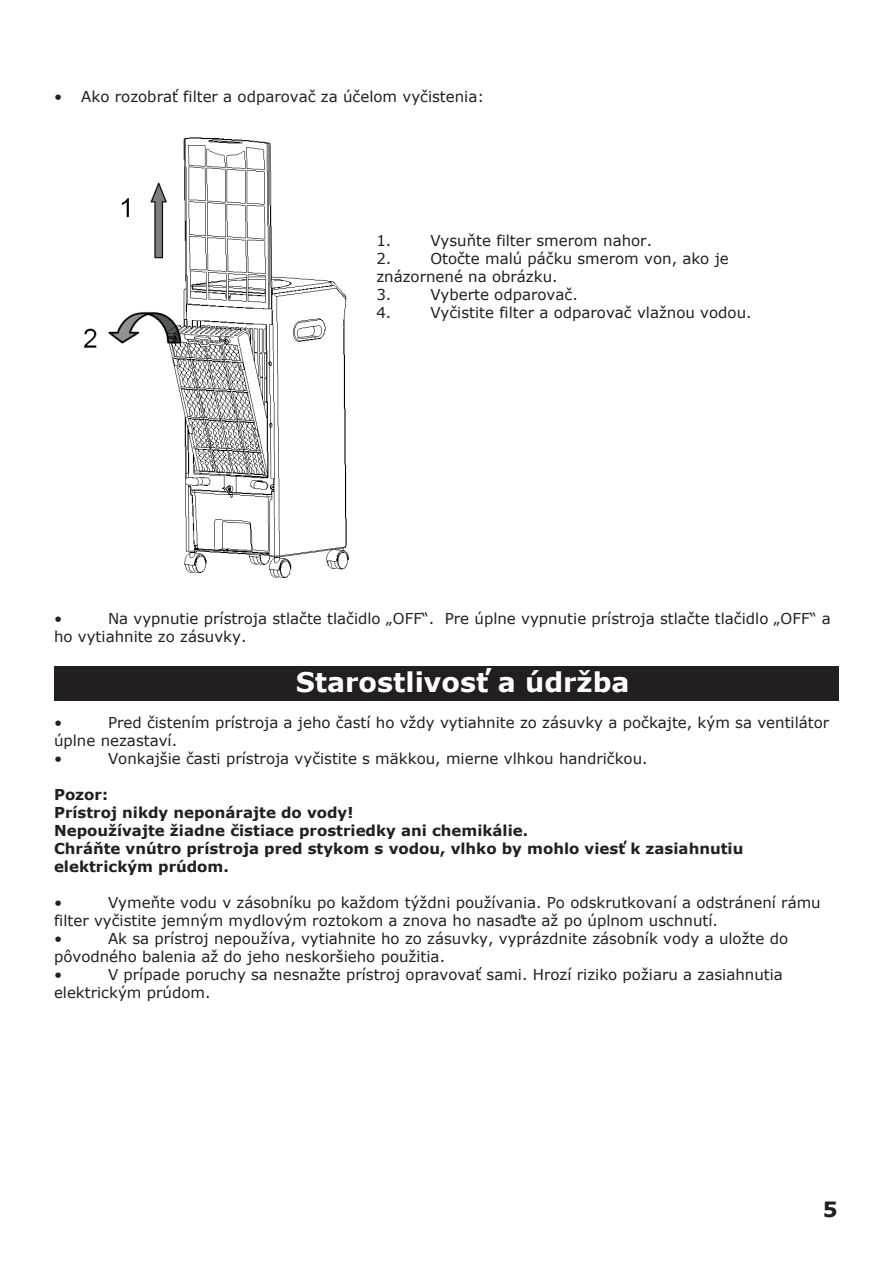
<style>
.page{position:relative;width:893px;height:1263px;background:#fff}
.page>*{position:absolute;margin:0;border:0;box-sizing:border-box;transform-origin:0 0}
.t1{font:700 27px "Verdana";color:#fff}
.t2{font:700 21px "Verdana";color:#231f20}
.t3{font:15px/18px "Verdana";color:#231f20}
.t4{font:700 15px/18px "Verdana";color:#231f20}
</style>
<div class="page">
<div style="left:54px;top:666px;width:785px;height:35px;background:#231f20"></div>
<img style="left:83px;top:137px;width:266px;height:441px">
<p class="t3" style="left:54px;top:88px;width:431px">• Ako rozobrať filter a odparovač za účelom vyčistenia:</p>
<p class="t3" style="left:376px;top:231px;width:16px">1.</p>
<p class="t3" style="left:430px;top:231px;width:223px">Vysuňte filter smerom nahor.</p>
<p class="t3" style="left:376px;top:249px;width:16px">2.</p>
<p class="t3" style="left:376px;top:249px;width:354px;text-indent:54px">Otočte malú páčku smerom von, ako je znázornené na obrázku.<br>3.</p>
<p class="t3" style="left:430px;top:285px;width:149px">Vyberte odparovač.</p>
<p class="t3" style="left:376px;top:303px;width:16px">4.</p>
<p class="t3" style="left:430px;top:303px;width:323px">Vyčistite filter a odparovač vlažnou vodou.</p>
<p class="t3" style="left:54px;top:609px;width:778px;text-indent:54px">Na vypnutie prístroja stlačte tlačidlo „OFF“. Pre úplne vypnutie prístroja stlačte tlačidlo „OFF“ a ho vytiahnite zo zásuvky.</p>
<h1 class="t1" style="left:296px;top:663px;width:335px">Starostlivosť a údržba</h1>
<p class="t3" style="left:54px;top:714px;width:10px">•</p>
<p class="t3" style="left:54px;top:609px;width:10px">•</p>
<p class="t3" style="left:54px;top:714px;width:777px;text-indent:54px">Pred čistením prístroja a jeho častí ho vždy vytiahnite zo zásuvky a počkajte, kým sa ventilátor úplne nezastaví.<br>•</p>
<p class="t3" style="left:108px;top:750px;width:541px">Vonkajšie časti prístroja vyčistite s mäkkou, mierne vlhkou handričkou.</p>
<p class="t4" style="left:54px;top:785px;width:691px">Pozor:<br>Prístroj nikdy neponárajte do vody!<br>Nepoužívajte žiadne čistiace prostriedky ani chemikálie.<br>Chráňte vnútro prístroja pred stykom s vodou, vlhko by mohlo viesť k zasiahnutiu elektrickým prúdom.</p>
<p class="t3" style="left:54px;top:894px;width:10px">•</p>
<p class="t3" style="left:54px;top:894px;width:768px;text-indent:54px">Vymeňte vodu v zásobníku po každom týždni používania. Po odskrutkovaní a odstránení rámu filter vyčistite jemným mydlovým roztokom a znova ho nasaďte až po úplnom uschnutí.<br>•</p>
<p class="t3" style="left:54px;top:930px;width:736px;text-indent:54px">Ak sa prístroj nepoužíva, vytiahnite ho zo zásuvky, vyprázdnite zásobník vody a uložte do pôvodného balenia až do jeho neskoršieho použitia.<br>•</p>
<p class="t3" style="left:54px;top:966px;width:730px;text-indent:54px">V prípade poruchy sa nesnažte prístroj opravovať sami. Hrozí riziko požiaru a zasiahnutia elektrickým prúdom.</p>
<h2 class="t2" style="left:823px;top:1194px;width:16px">5</h2>
</div>
